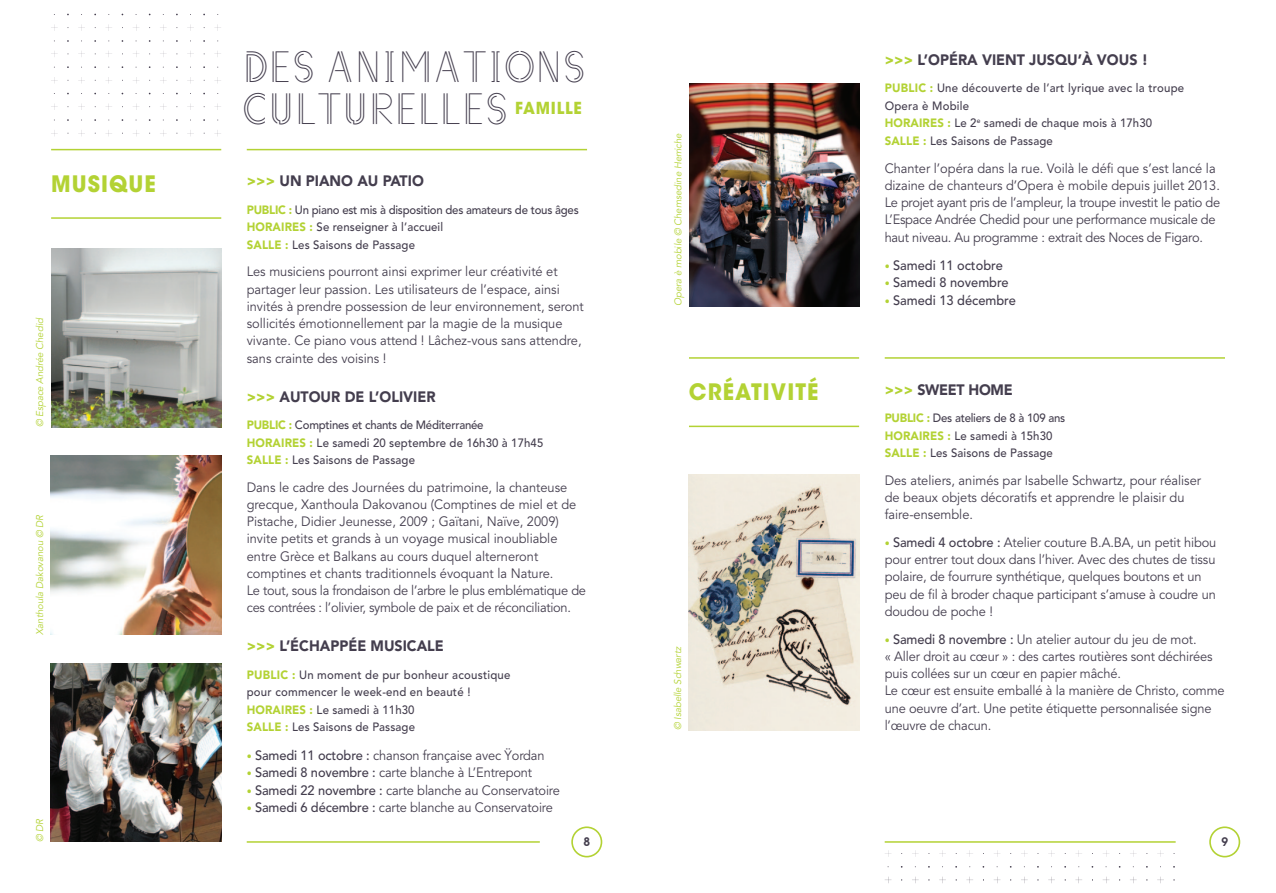
<style>
.page{position:relative;width:1276px;height:893px;background:#fff}
.page>*{position:absolute;margin:0;border:0;box-sizing:border-box;transform-origin:0 0}
.t1{font:49.5px/42px "Lautre";color:#443e4e}
.t2{font:700 22.5px "ITC Avant Garde Std";letter-spacing:.05em;color:#b3d234;scale:.95 1}
.t3{font:700 16.5px "ITC Avant Garde Std";letter-spacing:.05em;color:#b3d234;scale:.95 1}
.t4{font:900 15px "Avenir";color:#443e4e;scale:.95 1}
.t5{font:13.5px/17.2px "Avenir";letter-spacing:-.01em;color:#443e4e;scale:.95 1}
.t6{font:500 13.5px "Avenir";color:#443e4e;scale:.95 1}
.t7{font:500 12px/17.2px "Avenir";letter-spacing:.01em;color:#443e4e;scale:.95 1}
.t8{font:500 12px/17.2px "Avenir";letter-spacing:-.015em;color:#443e4e;scale:.95 1}
.t9{font:600 12px "Avant Garde";color:#443e4e}
.t10{font:italic 9.75px "Avenir";letter-spacing:-.01em;color:#b3d234}
.s1{color:#b3d234}
.s2{font-weight:900;color:#b3d234}
.s3{font-size:10.5px;color:#b3d234}
.s4{font-weight:500}
.s5{font-weight:400;font-size:10.5px;color:#b3d234}
</style>
<div class="page">
<hr style="left:51px;top:149px;width:170px;height:1px;background:#b3d234">
<hr style="left:247px;top:149px;width:340px;height:1px;background:#b3d234">
<svg style="left:571px;top:826px;width:31px;height:31px"></svg>
<hr style="left:247px;top:841px;width:293px;height:2px;background:#b3d234">
<svg style="left:51px;top:130px;width:7px;height:6px"></svg>
<svg style="left:51px;top:104px;width:7px;height:6px"></svg>
<svg style="left:51px;top:77px;width:7px;height:6px"></svg>
<svg style="left:78px;top:104px;width:7px;height:6px"></svg>
<svg style="left:78px;top:77px;width:7px;height:6px"></svg>
<svg style="left:78px;top:130px;width:7px;height:6px"></svg>
<svg style="left:160px;top:77px;width:7px;height:6px"></svg>
<svg style="left:187px;top:104px;width:7px;height:6px"></svg>
<svg style="left:160px;top:104px;width:7px;height:6px"></svg>
<svg style="left:187px;top:130px;width:7px;height:6px"></svg>
<svg style="left:133px;top:103px;width:6px;height:7px"></svg>
<svg style="left:133px;top:77px;width:6px;height:7px"></svg>
<svg style="left:160px;top:130px;width:7px;height:6px"></svg>
<svg style="left:214px;top:130px;width:7px;height:6px"></svg>
<svg style="left:214px;top:103px;width:7px;height:7px"></svg>
<svg style="left:214px;top:77px;width:7px;height:7px"></svg>
<svg style="left:51px;top:51px;width:7px;height:6px"></svg>
<svg style="left:78px;top:51px;width:7px;height:6px"></svg>
<svg style="left:160px;top:51px;width:7px;height:6px"></svg>
<svg style="left:187px;top:51px;width:7px;height:6px"></svg>
<svg style="left:187px;top:77px;width:7px;height:7px"></svg>
<svg style="left:214px;top:51px;width:7px;height:6px"></svg>
<svg style="left:106px;top:24px;width:6px;height:7px"></svg>
<svg style="left:51px;top:24px;width:7px;height:7px"></svg>
<svg style="left:78px;top:24px;width:7px;height:7px"></svg>
<svg style="left:187px;top:24px;width:7px;height:7px"></svg>
<svg style="left:160px;top:24px;width:7px;height:7px"></svg>
<svg style="left:133px;top:24px;width:6px;height:7px"></svg>
<svg style="left:214px;top:24px;width:7px;height:7px"></svg>
<hr style="left:51px;top:217px;width:170px;height:2px;background:#b3d234">
<svg style="left:1209px;top:826px;width:31px;height:31px"></svg>
<hr style="left:884px;top:841px;width:291px;height:2px;background:#b3d234">
<svg style="left:1048px;top:877px;width:7px;height:6px"></svg>
<svg style="left:1048px;top:850px;width:7px;height:7px"></svg>
<svg style="left:994px;top:850px;width:6px;height:7px"></svg>
<svg style="left:1021px;top:850px;width:6px;height:7px"></svg>
<svg style="left:1103px;top:850px;width:6px;height:7px"></svg>
<svg style="left:1130px;top:850px;width:6px;height:7px"></svg>
<svg style="left:1075px;top:877px;width:7px;height:6px"></svg>
<svg style="left:1076px;top:850px;width:6px;height:7px"></svg>
<svg style="left:1157px;top:877px;width:7px;height:6px"></svg>
<svg style="left:1157px;top:850px;width:7px;height:7px"></svg>
<svg style="left:885px;top:850px;width:6px;height:7px"></svg>
<svg style="left:939px;top:850px;width:7px;height:7px"></svg>
<svg style="left:966px;top:850px;width:7px;height:7px"></svg>
<svg style="left:966px;top:877px;width:7px;height:6px"></svg>
<svg style="left:939px;top:877px;width:7px;height:6px"></svg>
<svg style="left:912px;top:850px;width:6px;height:7px"></svg>
<hr style="left:689px;top:357px;width:170px;height:2px;background:#b3d234">
<hr style="left:884px;top:357px;width:341px;height:2px;background:#b3d234">
<hr style="left:689px;top:426px;width:170px;height:1px;background:#b3d234">
<img style="left:51px;top:456px;width:170px;height:179px">
<img style="left:51px;top:663px;width:170px;height:179px">
<img style="left:689px;top:84px;width:170px;height:222px">
<img style="left:51px;top:249px;width:170px;height:178px">
<img style="left:689px;top:475px;width:170px;height:255px">
<h2 class="t2" style="left:51px;top:169px;width:112px">MUSIQUE</h2>
<p class="t10" style="left:34px;top:427px;width:111px;rotate:-90deg">© Espace Andrée Chedid</p>
<p class="t10" style="left:34px;top:635px;width:122px;rotate:-90deg">Xanthoula Dakovanou © DR</p>
<p class="t10" style="left:34px;top:842px;width:25px;rotate:-90deg">© DR</p>
<h1 class="t1" style="left:242px;top:48px;width:217px">DES ANIMATIONS<br>CULTURELLES</h1>
<p class="t3" style="left:515px;top:98px;width:72px">FAMILLE</p>
<p class="t4" style="left:247px;top:172px;width:188px"><span class="s1">&gt;&gt;&gt;</span> UN PIANO AU PATIO</p>
<p class="t8" style="left:247px;top:202px;width:351px"><span class="s2">PUBLIC :</span> Un piano est mis à disposition des amateurs de tous âges<br><span class="s2">HORAIRES :</span> Se renseigner à l’accueil<br><span class="s2">SALLE :</span> Les Saisons de Passage</p>
<p class="t5" style="left:247px;top:263px;width:356px">Les musiciens pourront ainsi exprimer leur créativité et partager leur passion. Les utilisateurs de l’espace, ainsi invités à prendre possession de leur environnement, seront sollicités émotionnellement par la magie de la musique vivante. Ce piano vous attend ! Lâchez-vous sans attendre, sans crainte des voisins !</p>
<p class="t4" style="left:247px;top:387px;width:200px"><span class="s1">&gt;&gt;&gt;</span> AUTOUR DE L’OLIVIER</p>
<p class="t7" style="left:247px;top:417px;width:314px"><span class="s2">PUBLIC :</span> Comptines et chants de Méditerranée<br><span class="s2">HORAIRES :</span> Le samedi 20 septembre de 16h30 à 17h45<br><span class="s2">SALLE :</span> Les Saisons de Passage</p>
<p class="t5" style="left:247px;top:479px;width:359px">Dans le cadre des Journées du patrimoine, la chanteuse grecque, Xanthoula Dakovanou (Comptines de miel et de Pistache, Didier Jeunesse, 2009 ; Gaïtani, Naïve, 2009) invite petits et grands à un voyage musical inoubliable entre Grèce et Balkans au cours duquel alterneront comptines et chants traditionnels évoquant la Nature.<br>Le tout, sous la frondaison de l’arbre le plus emblématique de ces contrées : l’olivier, symbole de paix et de réconciliation.</p>
<p class="t4" style="left:247px;top:637px;width:199px"><span class="s1">&gt;&gt;&gt;</span> L’ÉCHAPPÉE MUSICALE</p>
<p class="t7" style="left:247px;top:667px;width:279px"><span class="s2">PUBLIC :</span> Un moment de pur bonheur acoustique pour commencer le week-end en beauté !<br><span class="s2">HORAIRES :</span> Le samedi à 11h30<br><span class="s2">SALLE :</span> Les Saisons de Passage</p>
<p class="t5" style="left:247px;top:747px;width:315px"><span class="s3">•</span> <span class="s4">Samedi 11 octobre :</span> chanson française avec Ÿordan</p>
<p class="t5" style="left:247px;top:764px;width:302px"><span class="s3">•</span> <span class="s4">Samedi 8 novembre :</span> carte blanche à L’Entrepont</p>
<p class="t5" style="left:247px;top:782px;width:331px"><span class="s3">•</span> <span class="s4">Samedi 22 novembre :</span> carte blanche au Conservatoire</p>
<p class="t5" style="left:247px;top:799px;width:324px"><span class="s3">•</span> <span class="s4">Samedi 6 décembre :</span> carte blanche au Conservatoire</p>
<p class="t9" style="left:583px;top:834px;width:8px">8</p>
<p class="t10" style="left:672px;top:306px;width:174px;rotate:-90deg">Opera è mobile © Chemsedine Herriche</p>
<p class="t4" style="left:884px;top:50px;width:279px"><span class="s1">&gt;&gt;&gt;</span> L’OPÉRA VIENT JUSQU’À VOUS !</p>
<p class="t7" style="left:884px;top:80px;width:317px"><span class="s2">PUBLIC :</span> Une découverte de l’art lyrique avec la troupe Opera è Mobile<br><span class="s2">HORAIRES :</span> Le 2<sup>e</sup> samedi de chaque mois à 17h30<br><span class="s2">SALLE :</span> Les Saisons de Passage</p>
<p class="t5" style="left:884px;top:160px;width:355px">Chanter l’opéra dans la rue. Voilà le défi que s’est lancé la dizaine de chanteurs d’Opera è mobile depuis juillet 2013.<br>Le projet ayant pris de l’ampleur, la troupe investit le patio de L’Espace Andrée Chedid pour une performance musicale de haut niveau. Au programme : extrait des Noces de Figaro.</p>
<p class="t6" style="left:884px;top:258px;width:126px"><span class="s5">•</span> Samedi 11 octobre</p>
<p class="t6" style="left:884px;top:275px;width:132px"><span class="s5">•</span> Samedi 8 novembre</p>
<p class="t6" style="left:884px;top:292px;width:140px"><span class="s5">•</span> Samedi 13 décembre</p>
<p class="t10" style="left:672px;top:730px;width:85px;rotate:-90deg">© Isabelle Schwartz</p>
<h2 class="t2" style="left:689px;top:377px;width:138px">CRÉATIVITÉ</h2>
<p class="t4" style="left:884px;top:380px;width:67px"><span class="s1">&gt;&gt;&gt;</span> SWEET</p>
<p class="t4" style="left:968px;top:380px;width:46px">HOME</p>
<p class="t7" style="left:884px;top:410px;width:192px"><span class="s2">PUBLIC :</span> Des ateliers de 8 à 109 ans<br><span class="s2">HORAIRES :</span> Le samedi à 15h30<br><span class="s2">SALLE :</span> Les Saisons de Passage</p>
<p class="t5" style="left:884px;top:472px;width:335px">Des ateliers, animés par Isabelle Schwartz, pour réaliser de beaux objets décoratifs et apprendre le plaisir du faire-ensemble.</p>
<p class="t5" style="left:884px;top:534px;width:351px"><span class="s3">•</span> <span class="s4">Samedi 4 octobre :</span> Atelier couture B.A.BA, un petit hibou pour entrer tout doux dans l’hiver. Avec des chutes de tissu polaire, de fourrure synthétique, quelques boutons et un peu de fil à broder chaque participant s’amuse à coudre un doudou de poche !</p>
<p class="t5" style="left:884px;top:631px;width:359px"><span class="s3">•</span> <span class="s4">Samedi 8 novembre :</span> Un atelier autour du jeu de mot.<br>« Aller droit au cœur » : des cartes routières sont déchirées puis collées sur un cœur en papier mâché.<br>Le cœur est ensuite emballé à la manière de Christo, comme une oeuvre d’art. Une petite étiquette personnalisée signe l’œuvre de chacun.</p>
<p class="t9" style="left:1221px;top:834px;width:8px">9</p>
</div>
